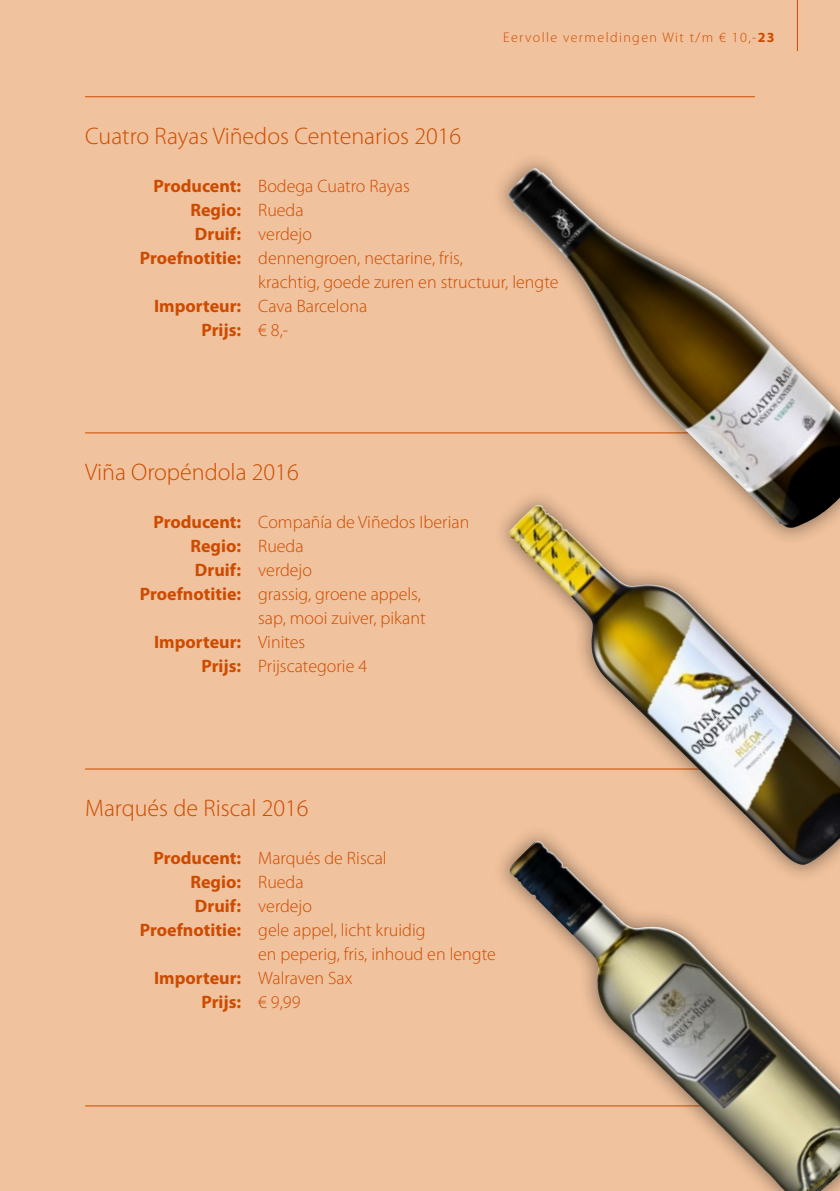
<style>
.page{position:relative;width:840px;height:1191px;background:#fff}
.page>*{position:absolute;margin:0;border:0;box-sizing:border-box;transform-origin:0 0}
.t1{font:300 24px "Myriad Pro";color:#cd4b00}
.t2{font:300 18px/24px "Myriad Pro";color:#cd4b00}
.t3{font:700 18px/24px "Myriad Pro";color:#cd4b00;text-align:right}
.t4{font:300 14px "Myriad Pro";letter-spacing:.1em;color:#cd4b00}
.s1{font-weight:700}
</style>
<div class="page">
<div style="left:0;top:0;width:839px;height:1191px;background:#f0c29d"></div>
<hr style="left:85px;top:96px;width:669px;height:1px;background:#cd4b00">
<hr style="left:85px;top:432px;width:669px;height:1px;background:#cd4b00">
<hr style="left:85px;top:768px;width:669px;height:1px;background:#cd4b00">
<hr style="left:85px;top:1105px;width:675px;height:1px;background:#cd4b00">
<div style="left:490px;top:151px;width:349px;height:395px;background:#f0c29d"></div>
<img style="left:507px;top:168px;width:332px;height:319px">
<div style="left:491px;top:487px;width:348px;height:395px;background:#000;opacity:.5"></div>
<img style="left:509px;top:505px;width:27px;height:54px">
<div style="left:491px;top:823px;width:348px;height:368px;background:#000;opacity:.5"></div>
<img style="left:509px;top:841px;width:29px;height:51px">
<hr style="left:796px;top:0;width:1px;height:51px;background:#cd4b00">
<h1 class="t1" style="left:85px;top:123px;width:377px">Cuatro Rayas Viñedos Centenarios 2016</h1>
<p class="t4" style="left:503px;top:30px;width:273px">Eervolle vermeldingen Wit t/m € 10,-<span class="s1">23</span></p>
<p class="t3" style="left:140px;top:174px;width:103px">Producent:<br>Regio:<br>Druif:<br>Proefnotitie:</p>
<p class="t3" style="left:154px;top:294px;width:88px">Importeur:<br>Prijs:</p>
<p class="t2" style="left:258px;top:174px;width:302px">Bodega Cuatro Rayas<br>Rueda<br>verdejo<br>dennengroen, nectarine, fris,<br>krachtig, goede zuren en structuur, lengte<br>Cava Barcelona<br>€ 8,-</p>
<h1 class="t1" style="left:85px;top:459px;width:215px">Viña Oropéndola 2016</h1>
<p class="t3" style="left:140px;top:510px;width:103px">Producent:<br>Regio:<br>Druif:<br>Proefnotitie:</p>
<p class="t3" style="left:154px;top:630px;width:88px">Importeur:<br>Prijs:</p>
<p class="t2" style="left:258px;top:510px;width:212px">Compañía de Viñedos Iberian<br>Rueda<br>verdejo<br>grassig, groene appels,<br>sap, mooi zuiver, pikant<br>Vinites<br>Prijscategorie 4</p>
<h1 class="t1" style="left:85px;top:795px;width:225px">Marqués de Riscal 2016</h1>
<p class="t3" style="left:140px;top:846px;width:103px">Producent:<br>Regio:<br>Druif:<br>Proefnotitie:</p>
<p class="t3" style="left:154px;top:966px;width:88px">Importeur:<br>Prijs:</p>
<p class="t2" style="left:258px;top:846px;width:239px">Marqués de Riscal<br>Rueda<br>verdejo<br>gele appel, licht kruidig<br>en peperig, fris, inhoud en lengte<br>Walraven Sax<br>€ 9,99</p>
</div>
